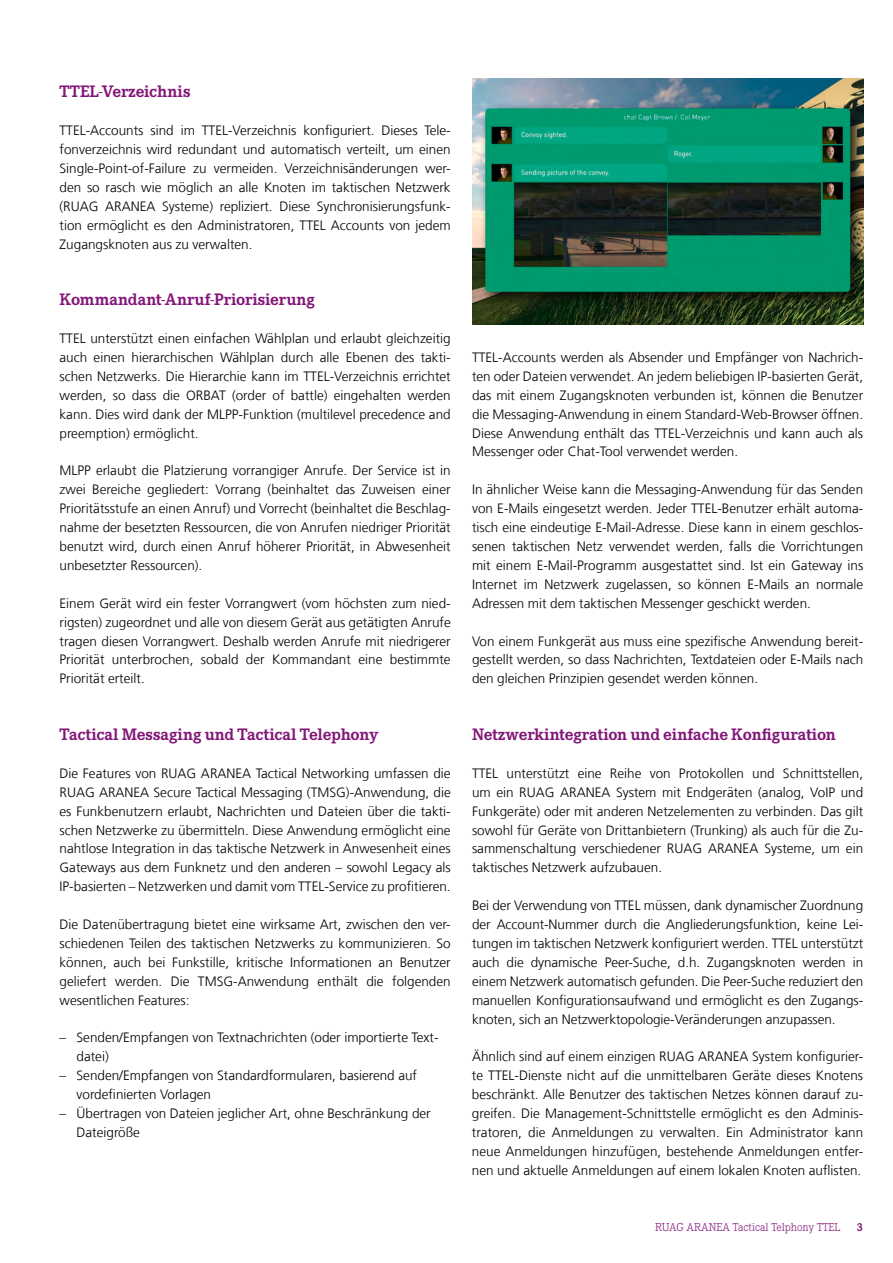
<style>
.page{position:relative;width:893px;height:1263px;background:#fff}
.page>*{position:absolute;margin:0;border:0;box-sizing:border-box;transform-origin:0 0}
.t1{font:700 17.25px "Corporate E Pro";letter-spacing:-.005em;color:#821678}
.t2{font:300 13.5px/18.9px "Frutiger LT Com";color:#000;text-align:justify}
.t3{font:300 12px "Corporate E Pro";color:#821678}
.t4{font:700 12px "Corporate E Pro";color:#821678}
</style>
<div class="page">
<img style="left:472px;top:78px;width:391px;height:246px">
<p class="t1" style="left:60px;top:79px;width:132px">TTEL-Verzeichnis</p>
<p class="t2" style="left:60px;top:121px;width:393px">TTEL-Accounts sind im TTEL-Verzeichnis konfiguriert. Dieses Tele&shy;fonverzeichnis wird redundant und automatisch verteilt, um einen Single-Point-of-Failure zu vermeiden. Verzeichnisänderungen wer&shy;den so rasch wie möglich an alle Knoten im taktischen Netzwerk (RUAG ARANEA Systeme) repliziert. Diese Synchronisierungsfunk&shy;tion ermöglicht es den Administratoren, TTEL Accounts von jedem Zugangsknoten aus zu verwalten.</p>
<p class="t1" style="left:60px;top:287px;width:257px">Kommandant-Anruf-Priorisierung</p>
<p class="t2" style="left:60px;top:329px;width:393px">TTEL unterstützt einen einfachen Wählplan und erlaubt gleichzeitig auch einen hierarchischen Wählplan durch alle Ebenen des takti&shy;schen Netzwerks. Die Hierarchie kann im TTEL-Verzeichnis errichtet werden, so dass die ORBAT (order of battle) eingehalten werden kann. Dies wird dank der MLPP-Funktion (multilevel precedence and preemption) ermöglicht.</p>
<p class="t2" style="left:60px;top:461px;width:393px">MLPP erlaubt die Platzierung vorrangiger Anrufe. Der Service ist in zwei Bereiche gegliedert: Vorrang (beinhaltet das Zuweisen einer Prioritätsstufe an einen Anruf) und Vorrecht (beinhaltet die Beschlag&shy;nahme der besetzten Ressourcen, die von Anrufen niedriger Priorität benutzt wird, durch einen Anruf höherer Priorität, in Abwesenheit unbesetzter Ressourcen).</p>
<p class="t2" style="left:60px;top:593px;width:393px">Einem Gerät wird ein fester Vorrangwert (vom höchsten zum nied&shy;rigsten) zugeordnet und alle von diesem Gerät aus getätigten Anrufe tragen diesen Vorrangwert. Deshalb werden Anrufe mit niedrigerer Priorität unterbrochen, sobald der Kommandant eine bestimmte Priorität erteilt.</p>
<p class="t1" style="left:60px;top:722px;width:320px">Tactical Messaging und Tactical Telephony</p>
<p class="t2" style="left:60px;top:763px;width:393px">Die Features von RUAG ARANEA Tactical Networking umfassen die RUAG ARANEA Secure Tactical Messaging (TMSG)-Anwendung, die es Funkbenutzern erlaubt, Nachrichten und Dateien über die takti&shy;schen Netzwerke zu übermitteln. Diese Anwendung ermöglicht eine nahtlose Integration in das taktische Netzwerk in Anwesenheit eines Gateways aus dem Funknetz und den anderen – sowohl Legacy als IP-basierten – Netzwerken und damit vom TTEL-Service zu -profitieren.</p>
<p class="t2" style="left:60px;top:915px;width:393px">Die Datenübertragung bietet eine wirksame Art, zwischen den ver&shy;schiedenen Teilen des taktischen Netzwerks zu kommunizieren. So können, auch bei Funkstille, kritische Informationen an Benutzer geliefert werden. Die TMSG-Anwendung enthält die folgenden wesentlichen Features:</p>
<p class="t2" style="left:77px;top:1028px;width:364px;text-indent:-17px">– Senden/Empfangen von Textnachrichten (oder importierte Text&shy;datei)</p>
<p class="t2" style="left:77px;top:1066px;width:342px;text-indent:-17px">– Senden/Empfangen von Standardformularen, basierend auf vordefinierten Vorlagen</p>
<p class="t2" style="left:77px;top:1104px;width:356px;text-indent:-17px">– Übertragen von Dateien jeglicher Art, ohne Beschränkung der<br>Dateigröße</p>
<p class="t2" style="left:472px;top:348px;width:393px">TTEL-Accounts werden als Absender und Empfänger von Nachrich&shy;ten oder Dateien verwendet. An jedem beliebigen IP-basierten Gerät, das mit einem Zugangsknoten verbunden ist, können die Benutzer die Messaging-Anwendung in einem Standard-Web-Browser öffnen.<br>Diese Anwendung enthält das TTEL-Verzeichnis und kann auch als Messenger oder Chat-Tool verwendet werden.</p>
<p class="t2" style="left:472px;top:480px;width:393px">In ähnlicher Weise kann die Messaging-Anwendung für das Senden von E-Mails eingesetzt werden. Jeder TTEL-Benutzer erhält automa&shy;tisch eine eindeutige E-Mail-Adresse. Diese kann in einem geschlos&shy;senen taktischen Netz verwendet werden, falls die Vorrichtungen mit einem E-Mail-Programm ausgestattet sind. Ist ein Gateway ins Internet im Netzwerk zugelassen, so können E-Mails an normale Adressen mit dem taktischen Messenger geschickt werden.</p>
<p class="t2" style="left:472px;top:631px;width:393px">Von einem Funkgerät aus muss eine spezifische Anwendung bereit&shy;gestellt werden, so dass Nachrichten, Textdateien oder E-Mails nach den gleichen Prinzipien gesendet werden können.</p>
<p class="t1" style="left:472px;top:722px;width:365px">Netzwerkintegration und einfache Konfiguration</p>
<p class="t2" style="left:472px;top:763px;width:393px">TTEL unterstützt eine Reihe von Protokollen und Schnittstellen, um ein RUAG ARANEA System mit Endgeräten (analog, VoIP und Funkgeräte) oder mit anderen Netzelementen zu verbinden. Das gilt sowohl für Geräte von Drittanbietern (Trunking) als auch für die Zu&shy;sammenschaltung verschiedener RUAG ARANEA Systeme, um ein taktisches Netzwerk aufzubauen.</p>
<p class="t2" style="left:472px;top:896px;width:393px">Bei der Verwendung von TTEL müssen, dank dynamischer Zuordnung der Account-Nummer durch die Angliederungsfunktion, keine Lei&shy;tungen im taktischen Netzwerk konfiguriert werden. TTEL unterstützt auch die dynamische Peer-Suche, d.h. Zugangsknoten werden in einem Netzwerk automatisch gefunden. Die Peer-Suche reduziert den manuellen Konfigurationsaufwand und ermöglicht es den Zugangs&shy;knoten, sich an Netzwerktopologie-Veränderungen anzupassen.</p>
<p class="t2" style="left:472px;top:1047px;width:393px">Ähnlich sind auf einem einzigen RUAG ARANEA System konfigurier&shy;te TTEL-Dienste nicht auf die unmittelbaren Geräte dieses Knotens beschränkt. Alle Benutzer des taktischen Netzes können darauf zu&shy;greifen. Die Management-Schnittstelle ermöglicht es den Adminis&shy;tratoren, die Anmeldungen zu verwalten. Ein Administrator kann neue Anmeldungen hinzufügen, bestehende Anmeldungen entfer&shy;nen und aktuelle Anmeldungen auf einem lokalen Knoten auflisten.</p>
<p class="t3" style="left:655px;top:1219px;width:187px">RUAG ARANEA Tactical Telphony TTEL</p>
<p class="t4" style="left:857px;top:1219px;width:8px">3</p>
</div>
